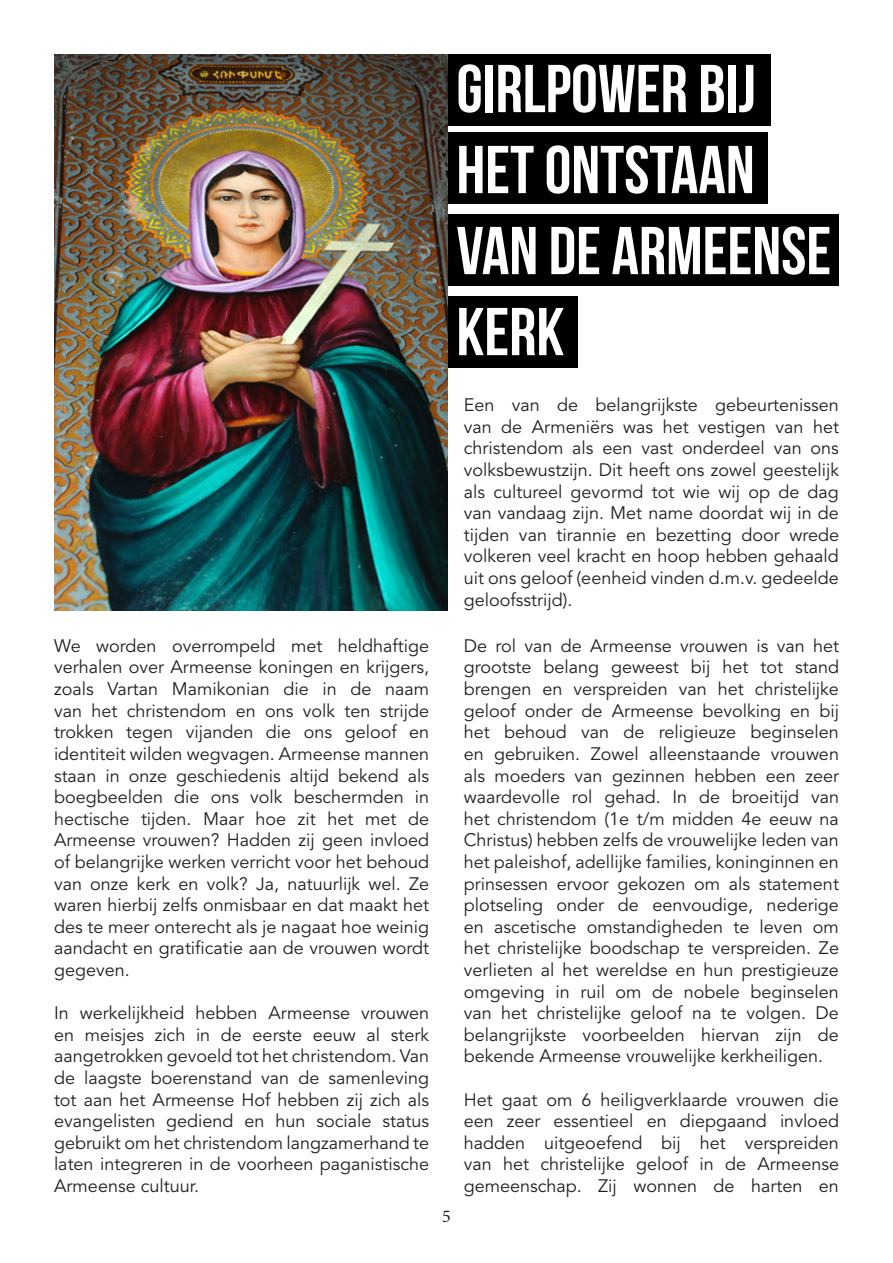
<style>
.page{position:relative;width:893px;height:1263px;background:#fff}
.page>*{position:absolute;margin:0;border:0;box-sizing:border-box;transform-origin:0 0}
.t1{font:67.5px/81px "Bebas Neue";color:#fff}
.t2{font:18px/21.6px "Avenir LT Std";color:#231f20;text-align:justify}
.t3{font:18px "Minion Pro";color:#231f20}
</style>
<div class="page">
<div style="left:446px;top:54px;width:324px;height:71px;background:#000"></div>
<div style="left:445px;top:133px;width:322px;height:71px;background:#000"></div>
<div style="left:445px;top:214px;width:394px;height:72px;background:#000"></div>
<div style="left:445px;top:296px;width:133px;height:71px;background:#000"></div>
<img style="left:54px;top:54px;width:393px;height:556px">
<p class="t1" style="left:456px;top:47px;width:376px">GIRLPOWER BIJ<br>HET ONTSTAAN<br>VAN DE ARMEENSE<br>KERK</p>
<p class="t2" style="left:54px;top:635px;width:377px">We worden overrompeld met heldhaftige verhalen over Armeense koningen en krijgers, zoals Vartan Mamikonian die in de naam van het christendom en ons volk ten strijde trokken tegen vijanden die ons geloof en identiteit wilden wegvagen. Armeense mannen staan in onze geschiedenis altijd bekend als boegbeelden die ons volk beschermden in hectische tijden. Maar hoe zit het met de Armeense vrouwen? Hadden zij geen invloed of belangrijke werken verricht voor het behoud van onze kerk en volk? Ja, natuurlijk wel. Ze waren hierbij zelfs onmisbaar en dat maakt het des te meer onterecht als je nagaat hoe weinig aandacht en gratificatie aan de vrouwen wordt gegeven.</p>
<p class="t2" style="left:54px;top:1003px;width:377px">In werkelijkheid hebben Armeense vrouwen en meisjes zich in de eerste eeuw al sterk aangetrokken gevoeld tot het christendom. Van de laagste boerenstand van de samenleving tot aan het Armeense Hof hebben zij zich als evangelisten gediend en hun sociale status gebruikt om het christendom langzamerhand te laten integreren in de voorheen paganistische Armeense cultuur.</p>
<p class="t3" style="left:442px;top:1204px;width:10px">5</p>
<p class="t2" style="left:464px;top:395px;width:377px">Een van de belangrijkste gebeurtenissen van de Armeniërs was het vestigen van het christendom als een vast onderdeel van ons volksbewustzijn. Dit heeft ons zowel geestelijk als cultureel gevormd tot wie wij op de dag van vandaag zijn. Met name doordat wij in de tijden van tirannie en bezetting door wrede volkeren veel kracht en hoop hebben gehaald uit ons geloof (eenheid vinden d.m.v. gedeelde geloofsstrijd).</p>
<p class="t2" style="left:464px;top:635px;width:377px">De rol van de Armeense vrouwen is van het grootste belang geweest bij het tot stand brengen en verspreiden van het christelijke geloof onder de Armeense bevolking en bij het behoud van de religieuze beginselen en gebruiken. Zowel alleenstaande vrouwen als moeders van gezinnen hebben een zeer waardevolle rol gehad. In de broeitijd van het christendom (1e t/m midden 4e eeuw na Christus) hebben zelfs de vrouwelijke leden van het paleishof, adellijke families, koninginnen en prinsessen ervoor gekozen om als statement plotseling onder de eenvoudige, nederige en ascetische omstandigheden te leven om het christelijke boodschap te verspreiden. Ze verlieten al het wereldse en hun prestigieuze omgeving in ruil om de nobele beginselen van het christelijke geloof na te volgen. De belangrijkste voorbeelden hiervan zijn de bekende Armeense vrouwelijke kerkheiligen.</p>
<p class="t2" style="left:464px;top:1089px;width:377px">Het gaat om 6 heiligverklaarde vrouwen die een zeer essentieel en diepgaand invloed hadden uitgeoefend bij het verspreiden van het christelijke geloof in de Armeense gemeenschap. Zij wonnen de harten en</p>
</div>
